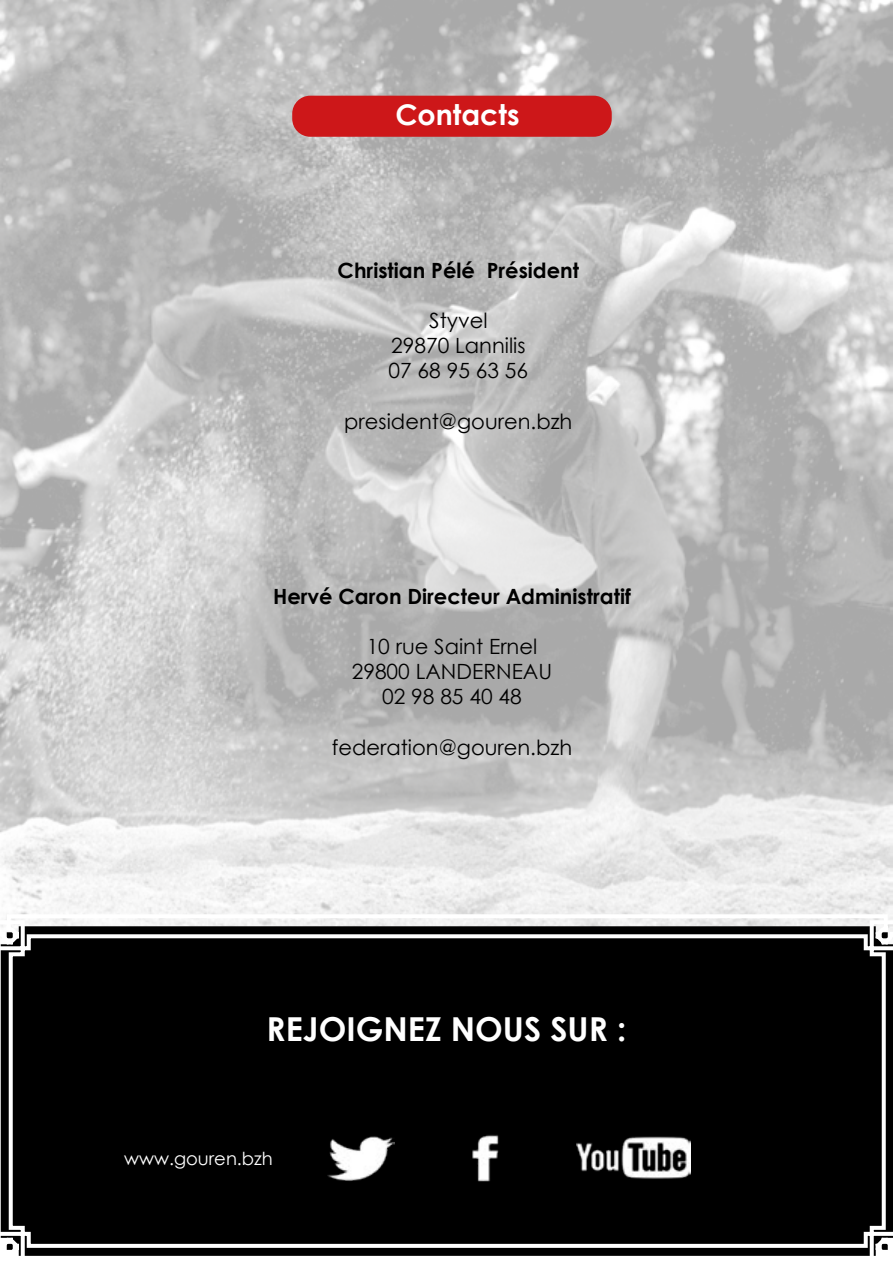
<style>
.page{position:relative;width:893px;height:1263px;background:#fff}
.page>*{position:absolute;margin:0;border:0;box-sizing:border-box;transform-origin:0 0}
.t1{font:700 33px "Century Gothic";color:#fff}
.t2{font:700 28.5px "Century Gothic";color:#fff}
.t3{font:21px/25.2px "Century Gothic";color:#000;text-align:center}
.t4{font:700 21px "Century Gothic";color:#000}
.t5{font:18px "Century Gothic";color:#fff}
</style>
<div class="page">
<img style="left:0;top:0;width:893px;height:912px">
<svg style="left:0;top:918px;width:893px;height:338px;background:#0f0f0f"></svg>
<img style="left:327px;top:1130px;width:67px;height:54px">
<img style="left:452px;top:1130px;width:67px;height:56px">
<img style="left:576px;top:1129px;width:114px;height:55px">
<div style="left:292px;top:96px;width:320px;height:41px;background:#cd1719;border-radius:18px"></div>
<h2 class="t2" style="left:395px;top:93px;width:126px">Contacts</h2>
<p class="t4" style="left:338px;top:254px;width:243px">Christian Pélé Président</p>
<p class="t3" style="left:389px;top:307px;width:141px">Styvel<br>29870 Lannilis<br>07 68 95 63 56</p>
<p class="t3" style="left:344px;top:408px;width:230px">president@gouren.bzh</p>
<p class="t4" style="left:273px;top:580px;width:359px">Hervé Caron Directeur Administratif</p>
<p class="t3" style="left:352px;top:633px;width:202px">10 rue Saint Ernel<br>29800 LANDERNEAU<br>02 98 85 40 48</p>
<p class="t3" style="left:332px;top:734px;width:242px">federation@gouren.bzh</p>
<h1 class="t1" style="left:267px;top:1004px;width:361px">REJOIGNEZ NOUS SUR :</h1>
<p class="t5" style="left:124px;top:1146px;width:150px">www.gouren.bzh</p>
</div>
